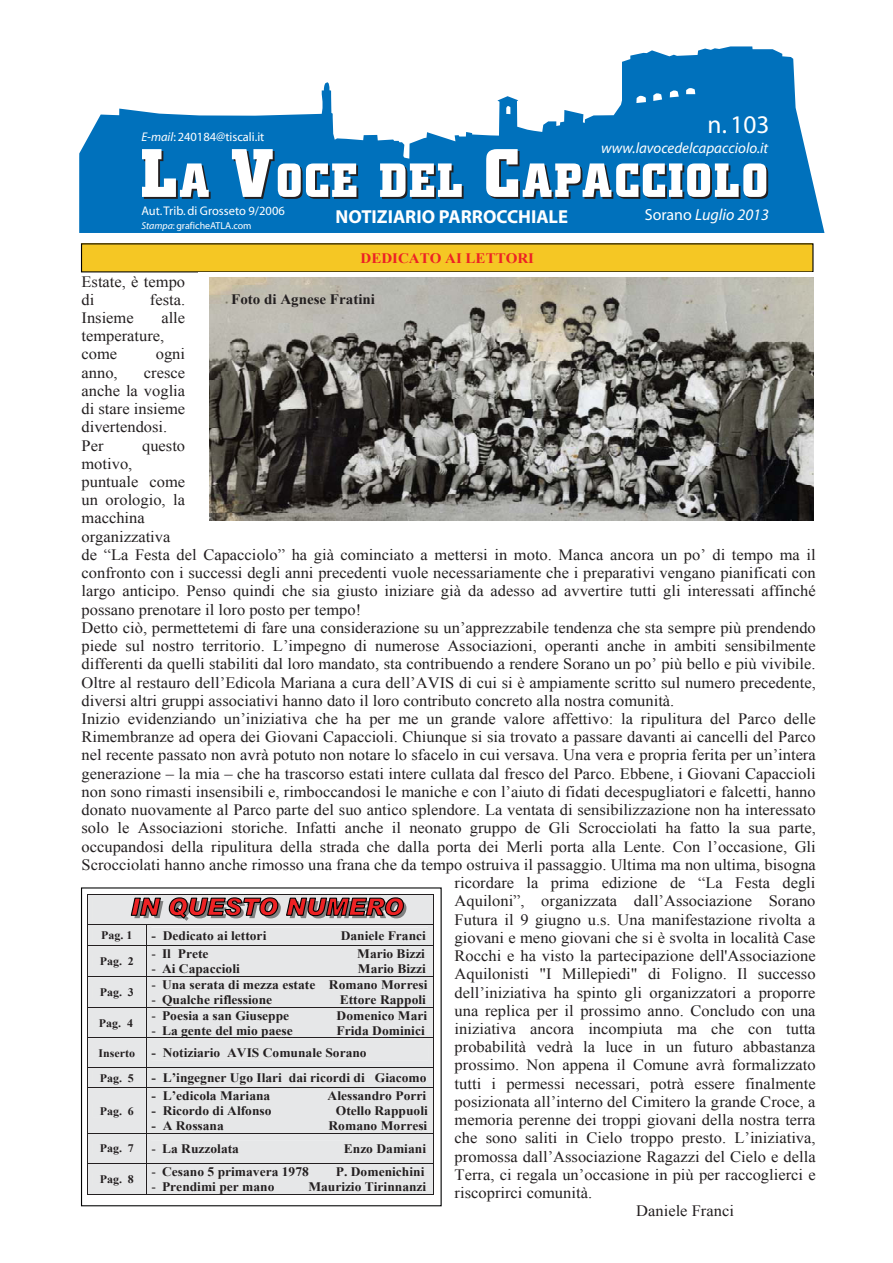
<style>
.page{position:relative;width:893px;height:1263px;background:#fff}
.page>*{position:absolute;margin:0;border:0;box-sizing:border-box;transform-origin:0 0}
.t1{font:25.5px "Myriad";color:#fff}
.t2{font:700 18.9px "Myriad";color:#fff}
.t3{font:italic 16.05px "Myriad";color:#fff}
.t4{font:15.9px/18.1px "Times New Roman";color:#231f20;scale:1.04 1}
.t5{font:italic 15px "Myriad";color:#fff}
.t6{font:700 14.4px "Times New Roman";color:#231f20;scale:1.04 1}
.t7{font:700 14.4px "Times New Roman";color:#ed2224;scale:1.04 1}
.t8{font:700 12.9px/22.6px "Times New Roman";color:#231f20;scale:1.04 1}
.t9{font:12.6px "Myriad";color:#fff}
.t10{font:700 11.55px "Times New Roman";color:#231f20;scale:1.04 1}
.t11{font:10.05px "Myriad";color:#fff}
.s1{font-style:italic}
.s2{font-style:normal}
.s3{font-weight:400}
.s4{font-size:11.55px}
</style>
<div class="page">
<svg style="left:79px;top:46px;width:745px;height:187px;fill:#0071bc"></svg>
<svg style="left:142px;top:149px;width:69px;height:50px"></svg>
<svg style="left:232px;top:149px;width:126px;height:50px"></svg>
<svg style="left:380px;top:163px;width:84px;height:36px"></svg>
<svg style="left:486px;top:149px;width:282px;height:50px"></svg>
<div style="left:82px;top:244px;width:731px;height:28px;background:#f5c724"></div>
<svg style="left:87px;top:894px;width:347px;height:301px;background:#d9d5d6"></svg>
<img style="left:209px;top:277px;width:605px;height:244px">
<p class="t9" style="left:141px;top:132px;width:125px"><span class="s1">E-mail</span>: 240184@tiscali.it</p>
<p class="t9" style="left:141px;top:206px;width:145px">Aut. Trib. di Grosseto 9/2006</p>
<p class="t11" style="left:141px;top:222px;width:112px"><span class="s1">Stampa</span>: graficheATLA.com</p>
<p class="t2" style="left:336px;top:209px;width:234px">NOTIZIARIO PARROCCHIALE</p>
<p class="t7" style="left:361px;top:250px;width:168px">DEDICATO AI LETTORI</p>
<p class="t4" style="left:82px;top:272px;width:101px">Estate, è tempo di</p>
<p class="t4" style="left:150px;top:290px;width:35px">festa.</p>
<p class="t4" style="left:82px;top:308px;width:101px;text-indent:80px">alle temperature, come</p>
<p class="t4" style="left:82px;top:308px;width:52px">Insieme</p>
<p class="t4" style="left:156px;top:345px;width:30px">ogni</p>
<p class="t4" style="left:82px;top:363px;width:101px;text-indent:62px">cresce anche la voglia di stare insieme divertendosi.<br>Per</p>
<p class="t4" style="left:82px;top:363px;width:36px">anno,</p>
<p class="t4" style="left:142px;top:436px;width:43px">questo</p>
<p class="t6" style="left:231px;top:291px;width:140px">Foto di Agnese Fratini</p>
<h1 class="t1" style="left:708px;top:115px;width:63px">n. 103</h1>
<p class="t5" style="left:601px;top:142px;width:168px">www.lavocedelcapacciolo.it</p>
<p class="t3" style="left:645px;top:209px;width:126px"><span class="s2">Sorano</span> Luglio 2013</p>
<p class="t4" style="left:82px;top:454px;width:50px">motivo,</p>
<p class="t4" style="left:82px;top:473px;width:101px">puntuale come</p>
<p class="t4" style="left:82px;top:491px;width:101px">un orologio, la</p>
<p class="t4" style="left:82px;top:509px;width:62px">macchina</p>
<p class="t4" style="left:82px;top:527px;width:87px">organizzativa</p>
<p class="t4" style="left:82px;top:546px;width:707px">de “La Festa del Capacciolo” ha già cominciato a mettersi in moto. Manca ancora un po’ di tempo ma il</p>
<p class="t4" style="left:82px;top:564px;width:707px">confronto con i successi degli anni precedenti vuole necessariamente che i preparativi vengano pianificati con</p>
<p class="t4" style="left:82px;top:582px;width:707px">largo anticipo. Penso quindi che sia giusto iniziare già da adesso ad avvertire tutti gli interessati affinché</p>
<p class="t4" style="left:82px;top:600px;width:270px">possano prenotare il loro posto per tempo!</p>
<p class="t4" style="left:82px;top:618px;width:707px">Detto ciò, permettetemi di fare una considerazione su un’apprezzabile tendenza che sta sempre più prendendo</p>
<p class="t4" style="left:82px;top:637px;width:707px">piede sul nostro territorio. L’impegno di numerose Associazioni, operanti anche in ambiti sensibilmente</p>
<p class="t4" style="left:82px;top:655px;width:707px">differenti da quelli stabiliti dal loro mandato, sta contribuendo a rendere Sorano un po’ più bello e più vivibile.</p>
<p class="t4" style="left:82px;top:673px;width:707px">Oltre al restauro dell’Edicola Mariana a cura dell’AVIS di cui si è ampiamente scritto sul numero precedente,</p>
<p class="t4" style="left:82px;top:691px;width:571px">diversi altri gruppi associativi hanno dato il loro contributo concreto alla nostra comunità.</p>
<p class="t4" style="left:82px;top:710px;width:707px">Inizio evidenziando un’iniziativa che ha per me un grande valore affettivo: la ripulitura del Parco delle</p>
<p class="t4" style="left:82px;top:728px;width:707px">Rimembranze ad opera dei Giovani Capaccioli. Chiunque si sia trovato a passare davanti ai cancelli del Parco</p>
<p class="t4" style="left:82px;top:746px;width:707px">nel recente passato non avrà potuto non notare lo sfacelo in cui versava. Una vera e propria ferita per un’intera</p>
<p class="t4" style="left:82px;top:764px;width:707px">generazione – la mia – che ha trascorso estati intere cullata dal fresco del Parco. Ebbene, i Giovani Capaccioli</p>
<p class="t4" style="left:82px;top:783px;width:707px">non sono rimasti insensibili e, rimboccandosi le maniche e con l’aiuto di fidati decespugliatori e falcetti, hanno</p>
<p class="t4" style="left:82px;top:801px;width:707px">donato nuovamente al Parco parte del suo antico splendore. La ventata di sensibilizzazione non ha interessato</p>
<p class="t4" style="left:82px;top:819px;width:707px">solo le Associazioni storiche. Infatti anche il neonato gruppo de Gli Scrocciolati ha fatto la sua parte,</p>
<p class="t4" style="left:82px;top:837px;width:707px">occupandosi della ripulitura della strada che dalla porta dei Merli porta alla Lente. Con l’occasione, Gli</p>
<p class="t4" style="left:82px;top:855px;width:708px">Scrocciolati hanno anche rimosso una frana che da tempo ostruiva il passaggio. Ultima ma non ultima, bisogna</p>
<p class="t4" style="left:455px;top:874px;width:348px">ricordare la prima edizione de “La Festa degli</p>
<p class="t4" style="left:455px;top:892px;width:348px">Aquiloni”, organizzata dall’Associazione Sorano</p>
<p class="t4" style="left:455px;top:910px;width:348px">Futura il 9 giugno u.s. Una manifestazione rivolta a</p>
<p class="t4" style="left:455px;top:928px;width:348px">giovani e meno giovani che si è svolta in località Case</p>
<p class="t4" style="left:455px;top:947px;width:349px">Rocchi e ha visto la partecipazione dell'Associazione</p>
<p class="t4" style="left:455px;top:965px;width:348px">Aquilonisti "I Millepiedi" di Foligno. Il successo</p>
<p class="t4" style="left:455px;top:983px;width:348px">dell’iniziativa ha spinto gli organizzatori a proporre</p>
<p class="t4" style="left:455px;top:1001px;width:349px">una replica per il prossimo anno. Concludo con una</p>
<p class="t4" style="left:455px;top:1019px;width:349px">iniziativa ancora incompiuta ma che con tutta</p>
<p class="t4" style="left:455px;top:1038px;width:349px">probabilità vedrà la luce in un futuro abbastanza</p>
<p class="t4" style="left:455px;top:1056px;width:349px">prossimo. Non appena il Comune avrà formalizzato</p>
<p class="t4" style="left:455px;top:1074px;width:349px">tutti i permessi necessari, potrà essere finalmente</p>
<p class="t4" style="left:455px;top:1092px;width:349px">posizionata all’interno del Cimitero la grande Croce, a</p>
<p class="t4" style="left:455px;top:1111px;width:349px">memoria perenne dei troppi giovani della nostra terra</p>
<p class="t4" style="left:455px;top:1129px;width:349px">che sono saliti in Cielo troppo presto. L’iniziativa,</p>
<p class="t4" style="left:455px;top:1147px;width:349px">promossa dall’Associazione Ragazzi del Cielo e della</p>
<p class="t4" style="left:455px;top:1165px;width:349px">Terra, ci regala un’occasione in più per raccoglierci e</p>
<p class="t4" style="left:455px;top:1184px;width:134px">riscoprirci comunità.</p>
<p class="t4" style="left:636px;top:1202px;width:96px">Daniele Franci</p>
<p class="t10" style="left:101px;top:929px;width:32px">Pag. 1</p>
<p class="t8" style="left:151px;top:924px;width:112px">- Dedicato ai lettori</p>
<p class="t8" style="left:341px;top:924px;width:83px">Daniele Franci</p>
<p class="t10" style="left:100px;top:955px;width:34px">Pag. 2</p>
<p class="t8" style="left:151px;top:943px;width:56px"><span class="s3">-</span> Il Prete</p>
<p class="t8" style="left:357px;top:943px;width:67px">Mario Bizzi</p>
<p class="t8" style="left:151px;top:958px;width:86px"><span class="s3">-</span> Ai Capaccioli</p>
<p class="t8" style="left:358px;top:958px;width:67px">Mario Bizzi</p>
<p class="t8" style="left:151px;top:973px;width:267px"><span class="s3">-</span> Una serata di mezza estate Romano Morresi</p>
<p class="t8" style="left:151px;top:988px;width:118px"><span class="s3">-</span> Qualche riflessione</p>
<p class="t8" style="left:340px;top:988px;width:84px">Ettore Rappoli</p>
<p class="t10" style="left:100px;top:986px;width:34px">Pag. 3</p>
<p class="t8" style="left:151px;top:1004px;width:134px"><span class="s3">-</span> Poesia a san Giuseppe</p>
<p class="t8" style="left:337px;top:1004px;width:89px">Domenico Mari</p>
<p class="t8" style="left:151px;top:1019px;width:137px"><span class="s3">-</span> La gente del mio paese</p>
<p class="t10" style="left:99px;top:1016px;width:34px">Pag. 4</p>
<p class="t8" style="left:99px;top:1019px;width:315px;text-indent:238px">Frida Dominici<br><span class="s4">Inserto</span> - Notiziario AVIS Comunale Sorano</p>
<p class="t10" style="left:100px;top:1071px;width:34px">Pag. 5</p>
<p class="t8" style="left:151px;top:1066px;width:266px">- L’ingegner Ugo Ilari dai ricordi di Giacomo</p>
<p class="t10" style="left:100px;top:1104px;width:34px">Pag. 6</p>
<p class="t8" style="left:151px;top:1084px;width:116px">- L’edicola Mariana</p>
<p class="t8" style="left:328px;top:1084px;width:96px">Alessandro Porri</p>
<p class="t8" style="left:151px;top:1099px;width:117px">- Ricordo di Alfonso</p>
<p class="t8" style="left:336px;top:1099px;width:90px">Otello Rappuoli</p>
<p class="t8" style="left:151px;top:1114px;width:71px">- A Rossana</p>
<p class="t8" style="left:329px;top:1114px;width:96px">Romano Morresi</p>
<p class="t10" style="left:100px;top:1142px;width:34px">Pag. 7</p>
<p class="t8" style="left:151px;top:1137px;width:86px"><span class="s3">-</span> La Ruzzolata</p>
<p class="t8" style="left:344px;top:1137px;width:81px">Enzo Damiani</p>
<p class="t10" style="left:100px;top:1173px;width:34px">Pag. 8</p>
<p class="t8" style="left:151px;top:1160px;width:153px"><span class="s3">-</span> Cesano 5 primavera 1978</p>
<p class="t8" style="left:336px;top:1160px;width:87px">P. Domenichini</p>
<p class="t8" style="left:151px;top:1175px;width:120px"><span class="s3">-</span> Prendimi per mano</p>
<p class="t8" style="left:308px;top:1175px;width:115px">Maurizio Tirinnanzi</p>
</div>
